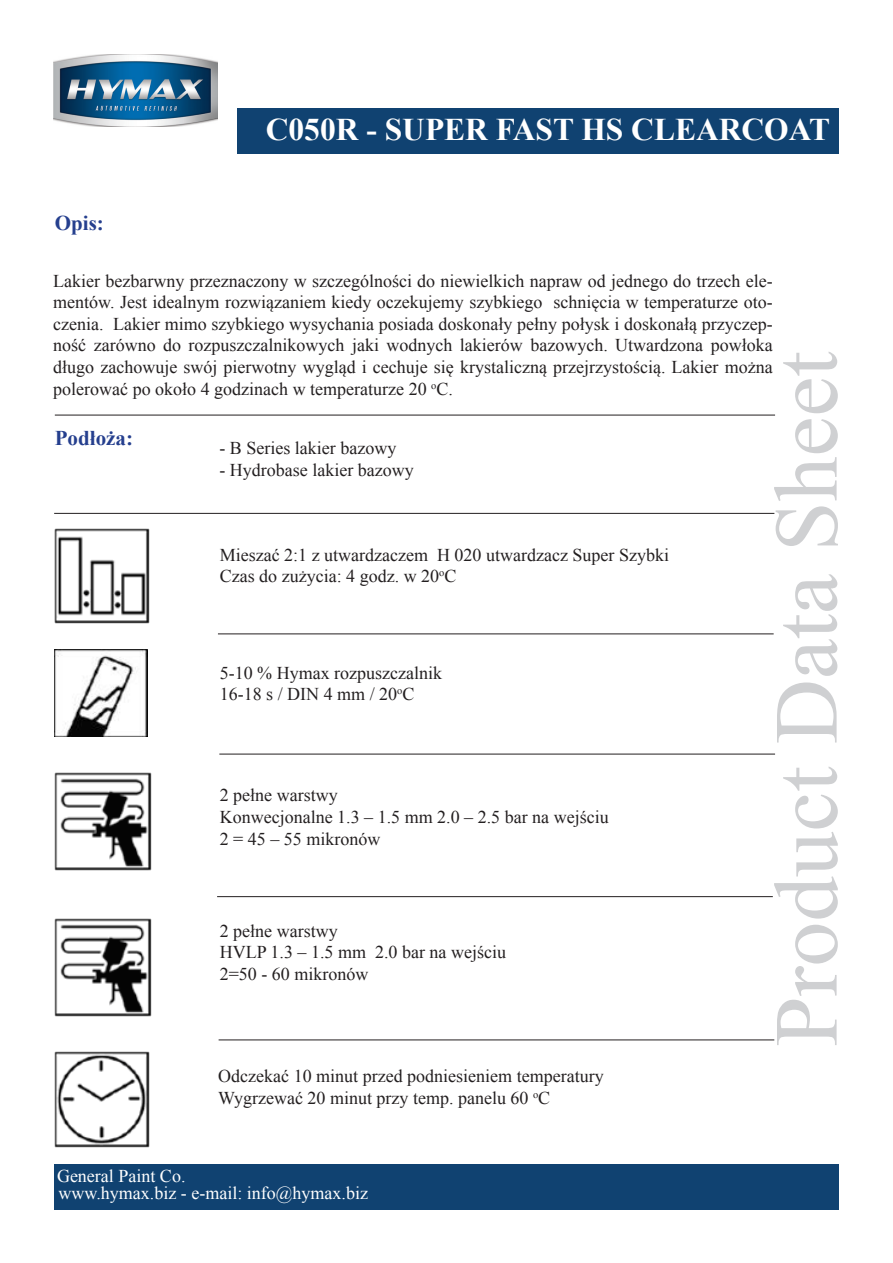
<style>
.page{position:relative;width:893px;height:1263px;background:#fff}
.page>*{position:absolute;margin:0;border:0;box-sizing:border-box;transform-origin:0 0}
.t1{font:90px "Times New Roman";color:#cfd0d2}
.t2{font:700 31.5px "Times New Roman";color:#fff}
.t3{font:700 21px "Times New Roman";color:#253f8e}
.t4{font:18px/21.6px "Times New Roman";color:#231f20;text-align:justify}
.t5{font:18px "Times New Roman";color:#fff}
</style>
<div class="page">
<div style="left:54px;top:1164px;width:785px;height:46px;background:#104271"></div>
<div style="left:237px;top:108px;width:602px;height:45px;background:#104271"></div>
<hr style="left:55px;top:415px;width:720px;height:1px;background:#231f20">
<hr style="left:54px;top:513px;width:720px;height:1px;background:#231f20">
<hr style="left:219px;top:754px;width:556px;height:1px;background:#231f20">
<hr style="left:218px;top:634px;width:556px;height:1px;background:#231f20">
<hr style="left:217px;top:896px;width:556px;height:1px;background:#231f20">
<hr style="left:219px;top:1039px;width:555px;height:1px;background:#231f20">
<img style="left:53px;top:54px;width:164px;height:72px">
<img style="left:54px;top:919px;width:97px;height:97px">
<img style="left:54px;top:773px;width:97px;height:97px">
<img style="left:55px;top:529px;width:95px;height:94px">
<img style="left:54px;top:650px;width:94px;height:87px">
<img style="left:54px;top:1052px;width:96px;height:95px">
<p class="t2" style="left:266px;top:108px;width:566px">C050R - SUPER FAST HS CLEARCOAT</p>
<p class="t3" style="left:55px;top:209px;width:51px">Opis:</p>
<p class="t4" style="left:53px;top:269px;width:721px">Lakier bezbarwny przeznaczony w szczególności do niewielkich napraw od jednego do trzech ele&shy;mentów. Jest idealnym rozwiązaniem kiedy oczekujemy szybkiego schnięcia w temperaturze oto&shy;czenia. Lakier mimo szybkiego wysychania posiada doskonały pełny połysk i doskonałą przyczep&shy;ność zarówno do rozpuszczalnikowych jaki wodnych lakierów bazowych. Utwardzona powłoka długo zachowuje swój pierwotny wygląd i cechuje się krystaliczną przejrzystością. Lakier można polerować po około 4 godzinach w temperaturze 20 <sup>o</sup>C.</p>
<p class="t3" style="left:55px;top:423px;width:80px">Podłoża:</p>
<p class="t4" style="left:219px;top:437px;width:178px">- B Series lakier bazowy</p>
<p class="t4" style="left:219px;top:459px;width:196px">- Hydrobase lakier bazowy</p>
<p class="t1" style="left:746px;top:1046px;width:696px;rotate:-90deg">Product Data Sheet</p>
<p class="t4" style="left:220px;top:544px;width:451px">Mieszać 2:1 z utwardzaczem H 020 utwardzacz Super Szybki</p>
<p class="t4" style="left:220px;top:565px;width:238px">Czas do zużycia: 4 godz. w 20<sup>o</sup>C</p>
<p class="t4" style="left:220px;top:661px;width:224px">5-10 % Hymax rozpuszczalnik</p>
<p class="t4" style="left:220px;top:683px;width:196px">16-18 s / DIN 4 mm / 20<sup>o</sup>C</p>
<p class="t4" style="left:220px;top:784px;width:119px">2 pełne warstwy</p>
<p class="t4" style="left:220px;top:806px;width:390px">Konwecjonalne 1.3 – 1.5 mm 2.0 – 2.5 bar na wejściu</p>
<p class="t4" style="left:220px;top:827px;width:162px">2 = 45 – 55 mikronów</p>
<p class="t4" style="left:220px;top:920px;width:119px">2 pełne warstwy</p>
<p class="t4" style="left:220px;top:941px;width:288px">HVLP 1.3 – 1.5 mm 2.0 bar na wejściu</p>
<p class="t4" style="left:220px;top:963px;width:150px">2=50 - 60 mikronów</p>
<p class="t4" style="left:218px;top:1065px;width:387px">Odczekać 10 minut przed podniesieniem temperatury</p>
<p class="t4" style="left:218px;top:1086px;width:334px">Wygrzewać 20 minut przy temp. panelu 60 <sup>o</sup>C</p>
<p class="t5" style="left:57px;top:1164px;width:130px">General Paint Co.</p>
<p class="t5" style="left:59px;top:1181px;width:311px">www.hymax.biz - e-mail: info@hymax.biz</p>
</div>
